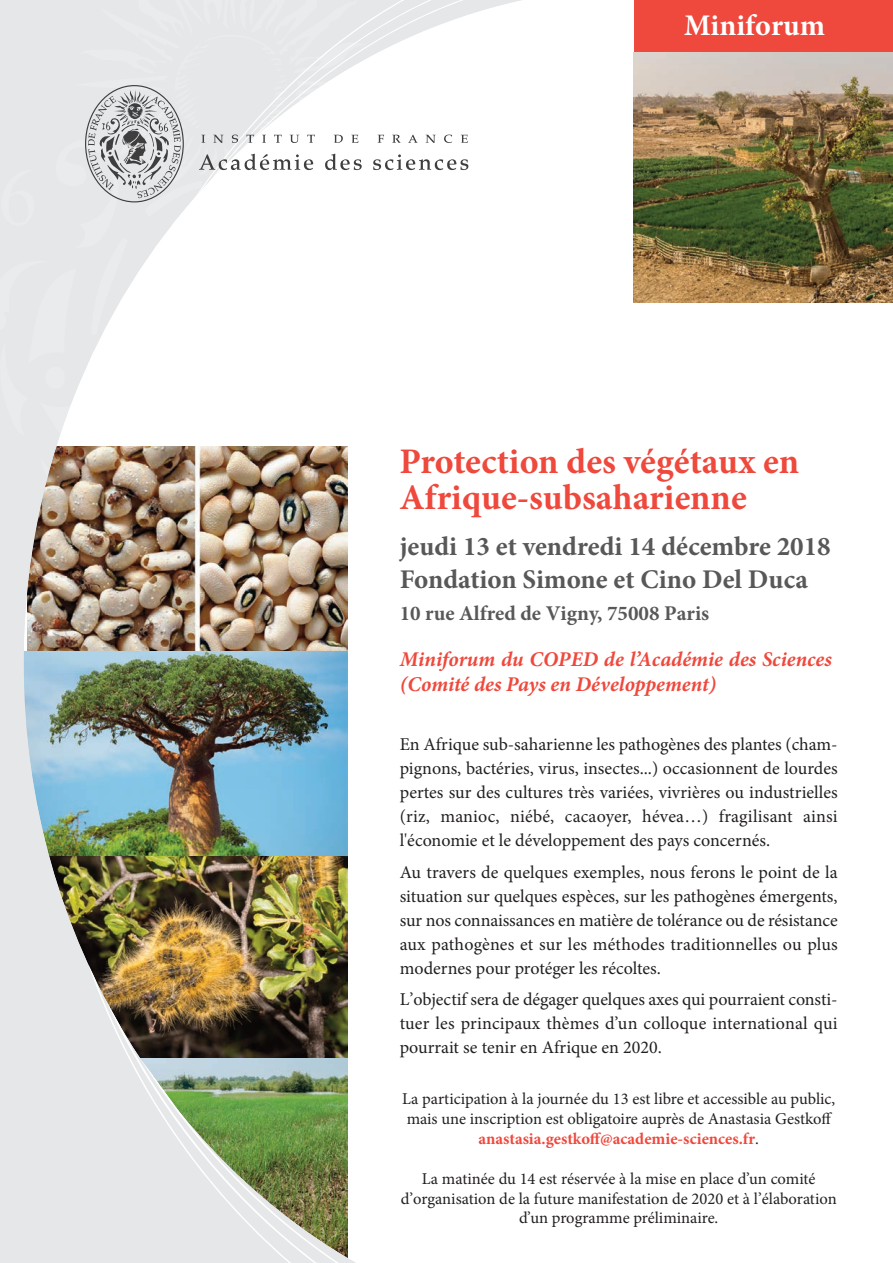
<style>
.page{position:relative;width:893px;height:1263px;background:#fff}
.page>*{position:absolute;margin:0;border:0;box-sizing:border-box;transform-origin:0 0}
.t1{font:700 36px/36px "Minion Pro";color:#ef483c}
.t2{font:700 30px "Minion Pro";color:#fff}
.t3{font:700 27px/32.4px "Minion Pro";color:#57585a}
.t4{font:italic 700 21px/24.9px "Minion Pro";color:#ef483c}
.t5{font:700 21px "Minion Pro";color:#57585a}
.t6{font:18px/24px "Minion Pro";color:#231f20;text-align:justify}
.t7{font:16.5px/19.8px "Minion Pro";color:#231f20;text-align:center}
.s1{font-weight:700;color:#ef483c}
</style>
<div class="page">
<img style="left:0;top:0;width:644px;height:1263px">
<svg style="left:40px;top:457px;width:10px;height:21px"></svg>
<svg style="left:315px;top:997px;width:29px;height:62px;background:#443e2b"></svg>
<img style="left:315px;top:1059px;width:55px;height:204px">
<img style="left:88px;top:964px;width:227px;height:299px">
<svg style="left:0;top:0;width:508px;height:436px"></svg>
<div style="left:634px;top:0;width:259px;height:57px;background:#ef483c"></div>
<img style="left:634px;top:53px;width:259px;height:249px">
<h2 class="t2" style="left:684px;top:14px;width:143px">Miniforum</h2>
<h1 class="t1" style="left:399px;top:446px;width:401px">Protection des végétaux en<br>Afrique-subsaharienne</h1>
<h3 class="t3" style="left:400px;top:533px;width:432px">jeudi 13 et vendredi 14 décembre 2018<br>Fondation Simone et Cino Del Duca</h3>
<p class="t5" style="left:400px;top:606px;width:311px">10 rue Alfred de Vigny, 75008 Paris</p>
<p class="t4" style="left:400px;top:648px;width:434px">Miniforum du COPED de l’Académie des Sciences (Comité des Pays en Développement)</p>
<p class="t6" style="left:400px;top:734px;width:439px">En Afrique sub-saharienne les pathogènes des plantes (cham&shy;pignons, bactéries, virus, insectes...) occasionnent de lourdes pertes sur des cultures très variées, vivrières ou industrielles (riz, manioc, niébé, cacaoyer, hévea…) fragilisant ainsi l'économie et le développement des pays concernés.</p>
<p class="t6" style="left:400px;top:862px;width:439px">Au travers de quelques exemples, nous ferons le point de la situation sur quelques espèces, sur les pathogènes émergents, sur nos connaissances en matière de tolérance ou de résistance aux pathogènes et sur les méthodes traditionnelles ou plus modernes pour protéger les récoltes.</p>
<p class="t6" style="left:400px;top:989px;width:439px">L’objectif sera de dégager quelques axes qui pourraient consti&shy;tuer les principaux thèmes d’un colloque international qui pourrait se tenir en Afrique en 2020.</p>
<p class="t7" style="left:402px;top:1091px;width:435px">La participation à la journée du 13 est libre et accessible au public, mais une inscription est obligatoire auprès de Anastasia Gestkoff <span class="s1">anastasia.gestkoff@academie-sciences.fr</span>.</p>
<p class="t7" style="left:401px;top:1170px;width:437px">La matinée du 14 est réservée à la mise en place d’un comité d’organisation de la future manifestation de 2020 et à l’élaboration d’un programme préliminaire.</p>
</div>
